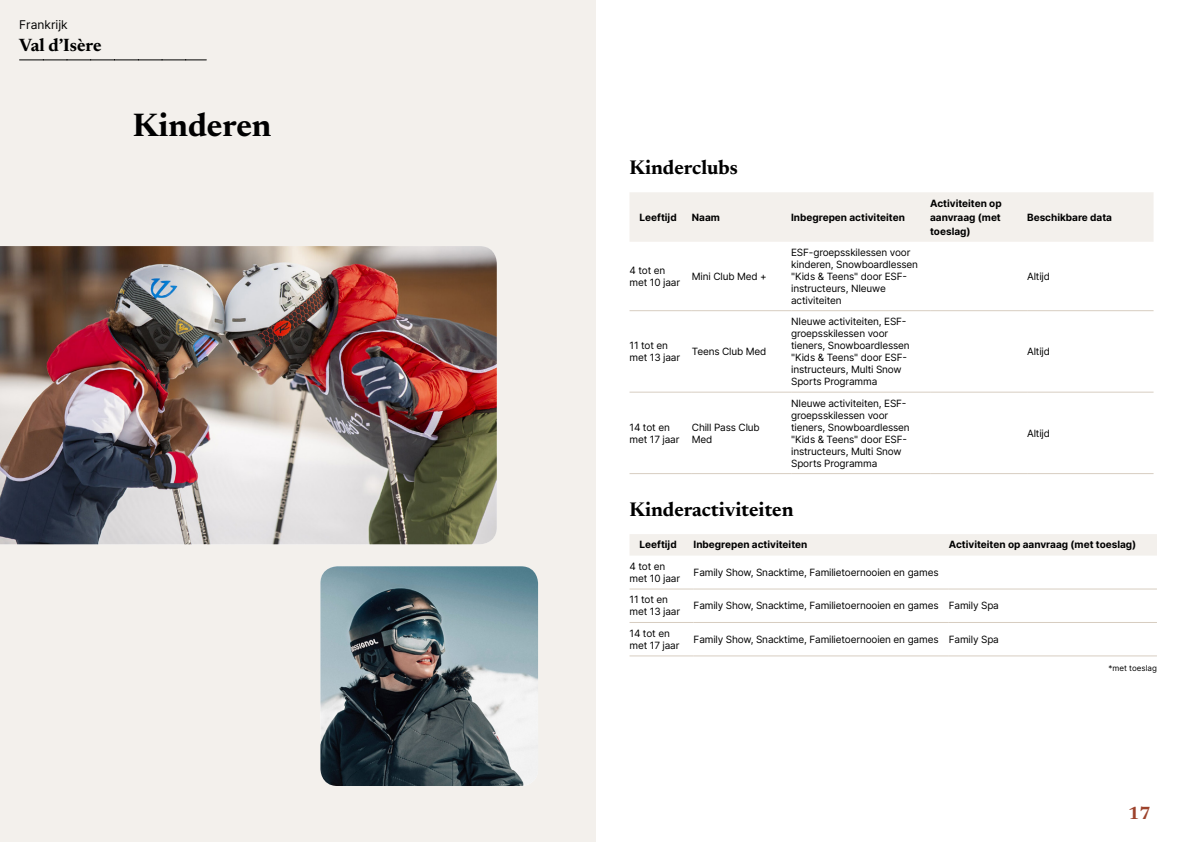
<style>
.page{position:relative;width:1191px;height:842px;background:#fff}
.page>*{position:absolute;margin:0;border:0;box-sizing:border-box;transform-origin:0 0}
.t1{font:700 33px "Newsreader 24 pt";color:#000}
.t2{font:700 20px "Newsreader 24 pt";color:#000}
.t3{font:700 18px "Newsreader 24 pt";letter-spacing:-.005em;color:#000}
.t4{font:700 18px "Newsreader 24 pt";color:#9d432c}
.t5{font:12px "Inter";color:#000}
.t6{font:10px/12px "Inter";letter-spacing:-.015em;color:#000}
.t7{font:700 10px/14px "Inter";color:#000;text-align:justify}
.t8{font:8px "Inter";color:#000}
</style>
<div class="page">
<div style="left:0;top:0;width:595px;height:842px;background:#f3f0ec"></div>
<img style="left:0;top:246px;width:497px;height:298px">
<img style="left:320px;top:566px;width:218px;height:220px">
<svg style="left:20px;top:60px;width:186px;height:1px"></svg>
<div style="left:630px;top:192px;width:523px;height:50px;background:#f3f0ec"></div>
<hr style="left:629px;top:310px;width:63px;height:1px;background:#d7cdc1">
<hr style="left:692px;top:310px;width:99px;height:1px;background:#d7cdc1">
<hr style="left:791px;top:310px;width:139px;height:1px;background:#d7cdc1">
<hr style="left:930px;top:310px;width:97px;height:1px;background:#d7cdc1">
<hr style="left:1027px;top:310px;width:126px;height:1px;background:#d7cdc1">
<hr style="left:629px;top:392px;width:63px;height:1px;background:#d7cdc1">
<hr style="left:692px;top:392px;width:99px;height:1px;background:#d7cdc1">
<hr style="left:791px;top:392px;width:139px;height:1px;background:#d7cdc1">
<hr style="left:930px;top:392px;width:97px;height:1px;background:#d7cdc1">
<hr style="left:1027px;top:392px;width:126px;height:1px;background:#d7cdc1">
<hr style="left:629px;top:473px;width:63px;height:1px;background:#d7cdc1">
<hr style="left:692px;top:473px;width:99px;height:1px;background:#d7cdc1">
<hr style="left:791px;top:473px;width:139px;height:1px;background:#d7cdc1">
<hr style="left:930px;top:473px;width:97px;height:1px;background:#d7cdc1">
<hr style="left:1027px;top:473px;width:126px;height:1px;background:#d7cdc1">
<div style="left:630px;top:534px;width:527px;height:22px;background:#f3f0ec"></div>
<hr style="left:629px;top:588px;width:64px;height:1px;background:#d7cdc1">
<hr style="left:693px;top:588px;width:255px;height:1px;background:#d7cdc1">
<hr style="left:948px;top:588px;width:209px;height:1px;background:#d7cdc1">
<hr style="left:629px;top:622px;width:64px;height:1px;background:#d7cdc1">
<hr style="left:693px;top:622px;width:255px;height:1px;background:#d7cdc1">
<hr style="left:948px;top:622px;width:209px;height:1px;background:#d7cdc1">
<hr style="left:629px;top:655px;width:64px;height:1px;background:#d7cdc1">
<hr style="left:693px;top:655px;width:255px;height:1px;background:#d7cdc1">
<hr style="left:948px;top:655px;width:209px;height:1px;background:#d7cdc1">
<p class="t5" style="left:19px;top:15px;width:50px">Frankrijk</p>
<h3 class="t3" style="left:19px;top:32px;width:84px">Val d’Isère</h3>
<h1 class="t1" style="left:133px;top:101px;width:140px">Kinderen</h1>
<h2 class="t2" style="left:629px;top:153px;width:110px">Kinderclubs</h2>
<p class="t7" style="left:639px;top:210px;width:39px">Leeftijd</p>
<p class="t7" style="left:692px;top:210px;width:30px">Naam</p>
<p class="t7" style="left:791px;top:210px;width:115px">Inbegrepen activiteiten</p>
<p class="t6" style="left:629px;top:264px;width:52px">4 tot en met 10 jaar</p>
<p class="t6" style="left:692px;top:270px;width:76px">Mini Club Med +</p>
<p class="t6" style="left:629px;top:339px;width:52px">11 tot en met 13 jaar</p>
<p class="t6" style="left:692px;top:345px;width:76px">Teens Club Med</p>
<p class="t6" style="left:629px;top:421px;width:51px">14 tot en met 17 jaar</p>
<p class="t6" style="left:692px;top:421px;width:69px">Chill Pass Club<br>Med</p>
<p class="t6" style="left:791px;top:246px;width:128px">ESF-groepsskilessen voor kinderen, Snowboardlessen "Kids &amp; Teens" door ESF&shy;instructeurs, NIeuwe activiteiten</p>
<p class="t6" style="left:791px;top:315px;width:120px">NIeuwe activiteiten, ESF&shy;groepsskilessen voor tieners, Snowboardlessen "Kids &amp; Teens" door ESF&shy;instructeurs, Multi Snow<br>Sports Programma</p>
<p class="t6" style="left:791px;top:397px;width:120px">NIeuwe activiteiten, ESF&shy;groepsskilessen voor tieners, Snowboardlessen "Kids &amp; Teens" door ESF&shy;instructeurs, Multi Snow<br>Sports Programma</p>
<p class="t7" style="left:930px;top:196px;width:73px">Activiteiten op aanvraag (met toeslag)</p>
<p class="t7" style="left:1027px;top:210px;width:86px">Beschikbare data</p>
<p class="t6" style="left:1027px;top:270px;width:24px">Altijd</p>
<p class="t6" style="left:1027px;top:345px;width:24px">Altijd</p>
<p class="t6" style="left:1027px;top:427px;width:24px">Altijd</p>
<h2 class="t2" style="left:629px;top:495px;width:165px">Kinderactiviteiten</h2>
<p class="t7" style="left:639px;top:538px;width:39px">Leeftijd</p>
<p class="t7" style="left:693px;top:538px;width:115px">Inbegrepen activiteiten</p>
<p class="t7" style="left:948px;top:538px;width:189px">Activiteiten op aanvraag (met toeslag)</p>
<p class="t6" style="left:629px;top:560px;width:52px">4 tot en met 10 jaar</p>
<p class="t6" style="left:693px;top:566px;width:246px">Family Show, Snacktime, Familietoernooien en games</p>
<p class="t6" style="left:629px;top:593px;width:52px">11 tot en met 13 jaar</p>
<p class="t6" style="left:693px;top:599px;width:307px">Family Show, Snacktime, Familietoernooien en games Family Spa</p>
<p class="t6" style="left:629px;top:627px;width:51px">14 tot en met 17 jaar</p>
<p class="t6" style="left:693px;top:633px;width:307px">Family Show, Snacktime, Familietoernooien en games Family Spa</p>
<p class="t8" style="left:1108px;top:662px;width:50px">*met toeslag</p>
<h3 class="t4" style="left:1128px;top:800px;width:24px">17</h3>
</div>
